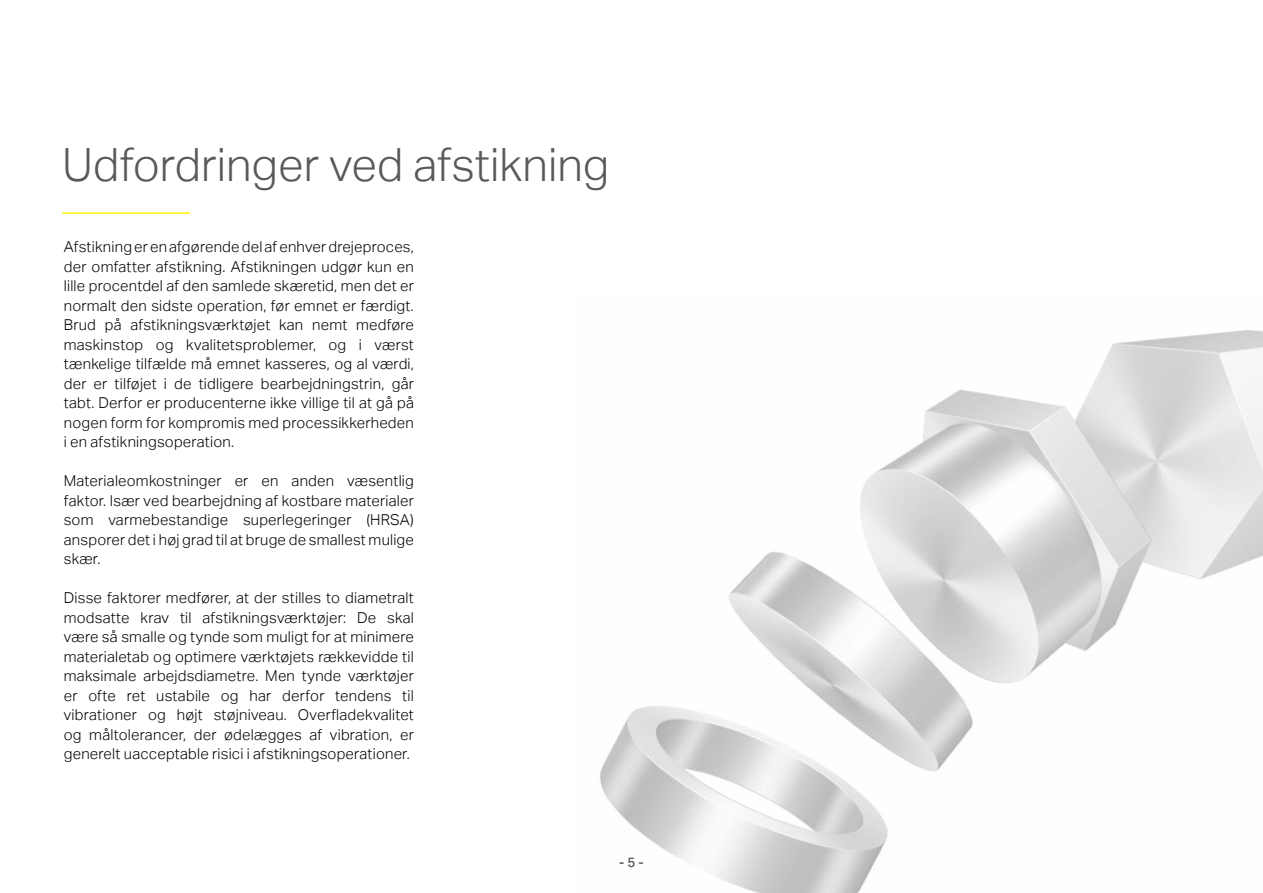
<style>
.page{position:relative;width:1263px;height:893px;background:#fff}
.page>*{position:absolute;margin:0;border:0;box-sizing:border-box;transform-origin:0 0}
.t1{font:300 45.75px "Aktiv Grotesk";color:#58595b}
.t2{font:300 15px/19.5px "Aktiv Grotesk";letter-spacing:.015em;color:#000;text-align:justify}
.t3{font:500 13.5px "Aktiv Grotesk";color:#58595b}
</style>
<div class="page">
<hr style="left:62px;top:212px;width:128px;height:2px;background:#fff200">
<img style="left:600px;top:330px;width:663px;height:563px">
<h1 class="t1" style="left:62px;top:138px;width:549px">Udfordringer ved afstikning</h1>
<p class="t2" style="left:64px;top:237px;width:352px">Afstikning er en afgørende del af enhver drejeproces, der omfatter afstikning. Afstikningen udgør kun en lille procentdel af den samlede skæretid, men det er normalt den sidste operation, før emnet er færdigt.<br>Brud på afstikningsværktøjet kan nemt medføre maskinstop og kvalitetsproblemer, og i værst tænkelige tilfælde må emnet kasseres, og al værdi, der er tilføjet i de tidligere bearbejdningstrin, går tabt. Derfor er producenterne ikke villige til at gå på nogen form for kompromis med processikkerheden i en afstikningsoperation.</p>
<p class="t2" style="left:64px;top:471px;width:352px">Materialeomkostninger er en anden væsentlig faktor. Især ved bearbejdning af kostbare materialer som varmebestandige superlegeringer (HRSA) ansporer det i høj grad til at bruge de smallest mulige skær.</p>
<p class="t2" style="left:64px;top:588px;width:352px">Disse faktorer medfører, at der stilles to diametralt modsatte krav til afstikningsværktøjer: De skal være så smalle og tynde som muligt for at minimere materialetab og optimere værktøjets rækkevidde til maksimale arbejdsdiametre. Men tynde værktøjer er ofte ret ustabile og har derfor tendens til vibrationer og højt støjniveau. Overfladekvalitet og måltolerancer, der ødelægges af vibration, er generelt uacceptable risici i afstikningsoperationer.</p>
<p class="t3" style="left:619px;top:854px;width:26px">- 5 -</p>
</div>
